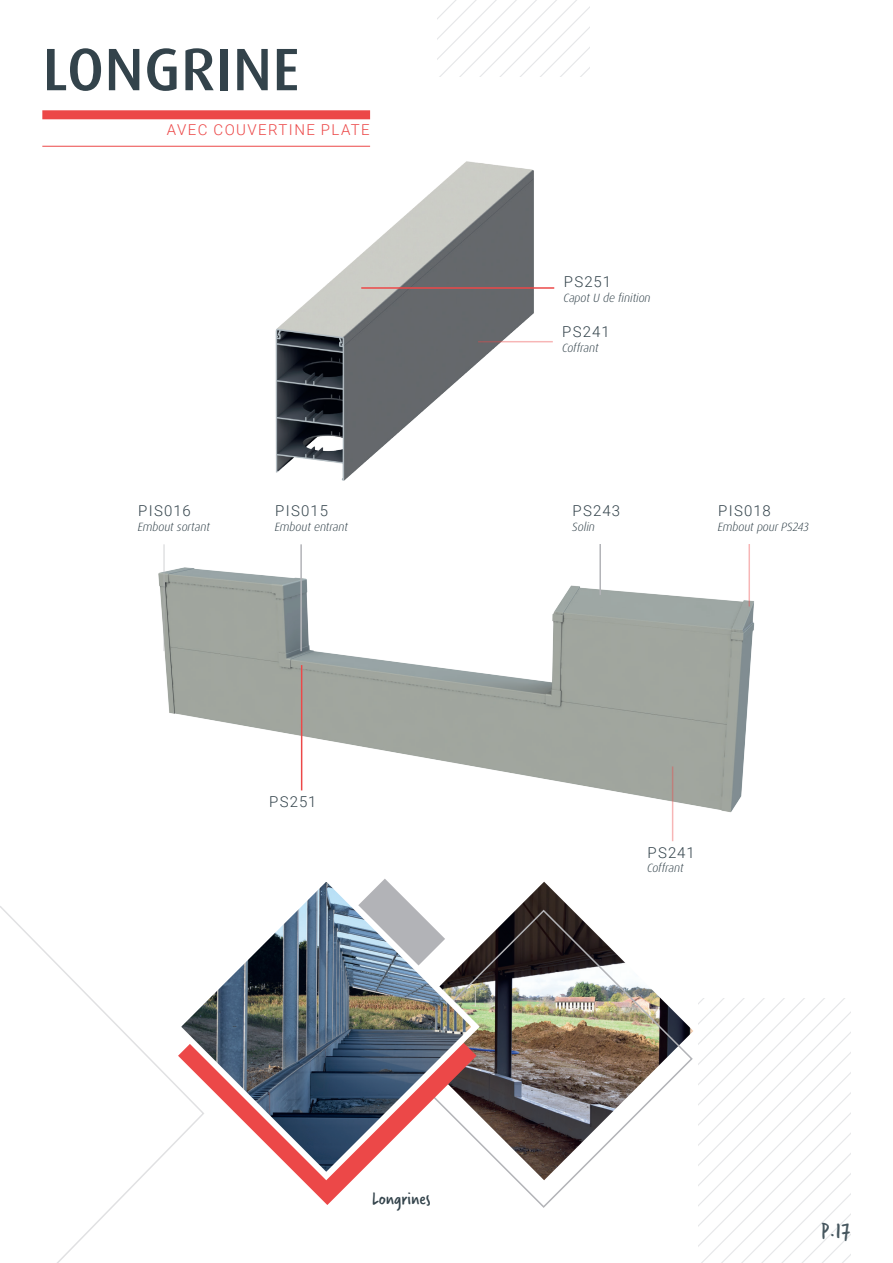
<style>
.page{position:relative;width:893px;height:1263px;background:#fff}
.page>*{position:absolute;margin:0;border:0;box-sizing:border-box;transform-origin:0 0}
.t1{font:500 60px "Dax Pro";letter-spacing:.01em;color:#33434b}
.t2{font:24px "Verveine";color:#47575f}
.t3{font:19.5px "Verveine";color:#33434b}
.t4{font:300 15px "Roboto";letter-spacing:.08em;color:#33434b}
.t5{font:300 15px "Roboto";letter-spacing:.095em;color:#ec4848}
.t6{font:italic 300 12px "Dax Pro";letter-spacing:-.01em;color:#33434b}
</style>
<div class="page">
<svg style="left:699px;top:998px;width:151px;height:265px"></svg>
<svg style="left:0;top:906px;width:168px;height:357px"></svg>
<svg style="left:438px;top:0;width:152px;height:77px"></svg>
<img style="left:518px;top:882px;width:53px;height:26px">
<img style="left:484px;top:908px;width:209px;height:300px">
<svg style="left:306px;top:1184px;width:43px;height:21px"></svg>
<svg style="left:168px;top:879px;width:316px;height:305px"></svg>
<img style="left:251px;top:111px;width:302px;height:370px">
<img style="left:158px;top:567px;width:597px;height:275px">
<hr style="left:478px;top:341px;width:75px;height:1px;background:#ec4848">
<hr style="left:672px;top:766px;width:1px;height:75px;background:#ec4848">
<hr style="left:599px;top:544px;width:2px;height:51px;background:#b2b3b7">
<hr style="left:748px;top:544px;width:2px;height:62px;background:#ec4848">
<hr style="left:361px;top:287px;width:193px;height:2px;background:#ec4848">
<hr style="left:301px;top:665px;width:1px;height:125px;background:#ec4848">
<hr style="left:163px;top:544px;width:2px;height:107px;background:#b2b3b7">
<hr style="left:300px;top:544px;width:2px;height:107px;background:#b2b3b7">
<hr style="left:42px;top:146px;width:328px;height:1px;background:#ec4848">
<div style="left:42px;top:110px;width:328px;height:9px;background:#ec4848"></div>
<h1 class="t1" style="left:43px;top:31px;width:258px">LONGRINE</h1>
<p class="t5" style="left:167px;top:119px;width:204px">AVEC COUVERTINE PLATE</p>
<p class="t4" style="left:138px;top:500px;width:54px">PIS016</p>
<p class="t6" style="left:138px;top:519px;width:74px">Embout sortant</p>
<p class="t4" style="left:275px;top:500px;width:54px">PIS015</p>
<p class="t6" style="left:275px;top:519px;width:75px">Embout entrant</p>
<p class="t4" style="left:269px;top:791px;width:49px">PS251</p>
<h3 class="t3" style="left:372px;top:1184px;width:60px">Longrines</h3>
<p class="t4" style="left:564px;top:271px;width:49px">PS251</p>
<p class="t6" style="left:563px;top:290px;width:89px">Capot U de finition</p>
<p class="t4" style="left:562px;top:321px;width:49px">PS241</p>
<p class="t6" style="left:562px;top:340px;width:38px">Coffrant</p>
<p class="t4" style="left:573px;top:500px;width:49px">PS243</p>
<p class="t6" style="left:572px;top:519px;width:24px">Solin</p>
<p class="t4" style="left:718px;top:500px;width:54px">PIS018</p>
<p class="t6" style="left:718px;top:519px;width:93px">Embout pour PS243</p>
<p class="t4" style="left:647px;top:842px;width:49px">PS241</p>
<p class="t6" style="left:647px;top:860px;width:38px">Coffrant</p>
<h2 class="t2" style="left:821px;top:1213px;width:31px">P.17</h2>
</div>
